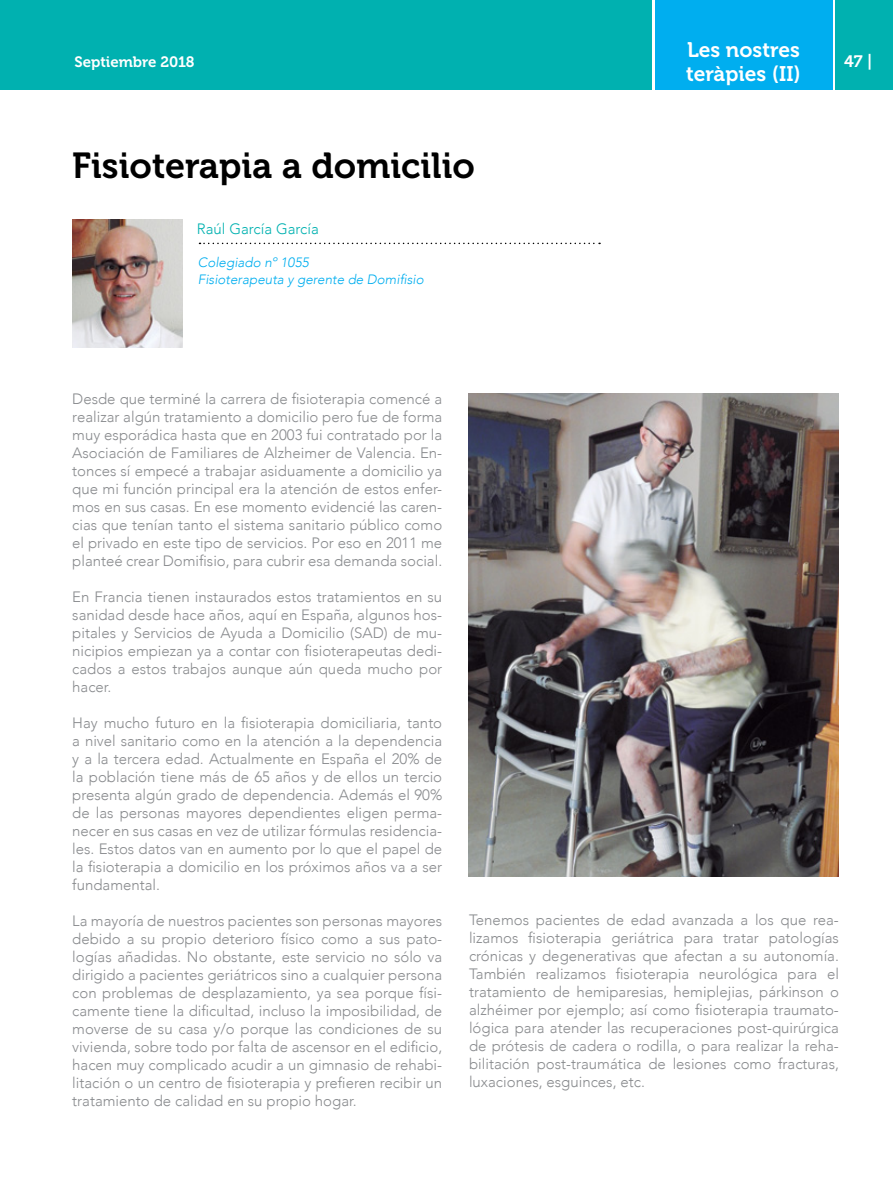
<style>
.page{position:relative;width:893px;height:1191px;background:#fff}
.page>*{position:absolute;margin:0;border:0;box-sizing:border-box;transform-origin:0 0}
.t1{font:36px "Museo 700";color:#000}
.t2{font:23.4px "Museo 700";color:#fff}
.t3{font:21px/24px "Museo 700";color:#fff}
.t4{font:16.5px "Museo 700";color:#00aeef}
.t5{font:300 15px/18px "Avenir";color:#898b8e;text-align:justify}
.t6{font:300 15px "Avenir";color:#00b1b0}
.t7{font:15px "Museo 700";color:#fff}
.t8{font:italic 300 13.5px/16.2px "Avenir";color:#00aeef}
.s1{color:#fff}
</style>
<div class="page">
<div style="left:655px;top:0;width:177px;height:89px;background:#00aeef"></div>
<div style="left:0;top:0;width:652px;height:89px;background:#00b1b0"></div>
<div style="left:836px;top:0;width:57px;height:89px;background:#00b1b0"></div>
<svg style="left:199px;top:243px;width:401px;height:1px"></svg>
<img style="left:72px;top:219px;width:111px;height:128px">
<img style="left:469px;top:393px;width:370px;height:483px">
<h3 class="t3" style="left:686px;top:38px;width:116px">Les nostres teràpies (II)</h3>
<h2 class="t2" style="left:88px;top:43px;width:17px">A</h2>
<p class="t4" style="left:813px;top:51px;width:61px">47 | <span class="s1">47 |</span></p>
<p class="t7" style="left:74px;top:54px;width:122px">Septiembre 2018</p>
<h1 class="t1" style="left:72px;top:145px;width:404px">Fisioterapia a domicilio</h1>
<p class="t6" style="left:197px;top:220px;width:123px">Raúl García García</p>
<p class="t8" style="left:198px;top:255px;width:227px">Colegiado nº 1055<br>Fisioterapeuta y gerente de Domifisio</p>
<p class="t5" style="left:72px;top:390px;width:371px">Desde que terminé la carrera de fisioterapia comencé a realizar algún tratamiento a domicilio pero fue de forma muy esporádica hasta que en 2003 fui contratado por la Asociación de Familiares de Alzheimer de Valencia. En&shy;tonces sí empecé a trabajar asiduamente a domicilio ya que mi función principal era la atención de estos enfer&shy;mos en sus casas. En ese momento evidencié las caren&shy;cias que tenían tanto el sistema sanitario público como el privado en este tipo de servicios. Por eso en 2011 me planteé crear Domifisio, para cubrir esa demanda social.</p>
<p class="t5" style="left:72px;top:588px;width:371px">En Francia tienen instaurados estos tratamientos en su sanidad desde hace años, aquí en España, algunos hos&shy;pitales y Servicios de Ayuda a Domicilio (SAD) de mu&shy;nicipios empiezan ya a contar con fisioterapeutas dedi&shy;cados a estos trabajos aunque aún queda mucho por hacer.</p>
<p class="t5" style="left:72px;top:714px;width:371px">Hay mucho futuro en la fisioterapia domiciliaria, tanto a nivel sanitario como en la atención a la dependencia y a la tercera edad. Actualmente en España el 20% de la población tiene más de 65 años y de ellos un tercio presenta algún grado de dependencia. Además el 90% de las personas mayores dependientes eligen perma&shy;necer en sus casas en vez de utilizar fórmulas residencia&shy;les. Estos datos van en aumento por lo que el papel de la fisioterapia a domicilio en los próximos años va a ser fundamental.</p>
<p class="t5" style="left:72px;top:912px;width:371px">La mayoría de nuestros pacientes son personas mayores debido a su propio deterioro físico como a sus pato&shy;logías añadidas. No obstante, este servicio no sólo va dirigido a pacientes geriátricos sino a cualquier persona con problemas de desplazamiento, ya sea porque físi&shy;camente tiene la dificultad, incluso la imposibilidad, de moverse de su casa y/o porque las condiciones de su vivienda, sobre todo por falta de ascensor en el edificio, hacen muy complicado acudir a un gimnasio de rehabi&shy;litación o un centro de fisioterapia y prefieren recibir un tratamiento de calidad en su propio hogar.</p>
<p class="t5" style="left:469px;top:911px;width:371px">Tenemos pacientes de edad avanzada a los que rea&shy;lizamos fisioterapia geriátrica para tratar patologías crónicas y degenerativas que afectan a su autonomía.<br>También realizamos fisioterapia neurológica para el tratamiento de hemiparesias, hemiplejias, párkinson o alzhéimer por ejemplo; así como fisioterapia traumato&shy;lógica para atender las recuperaciones post-quirúrgica de prótesis de cadera o rodilla, o para realizar la reha&shy;bilitación post-traumática de lesiones como fracturas, luxaciones, esguinces, etc.</p>
</div>
